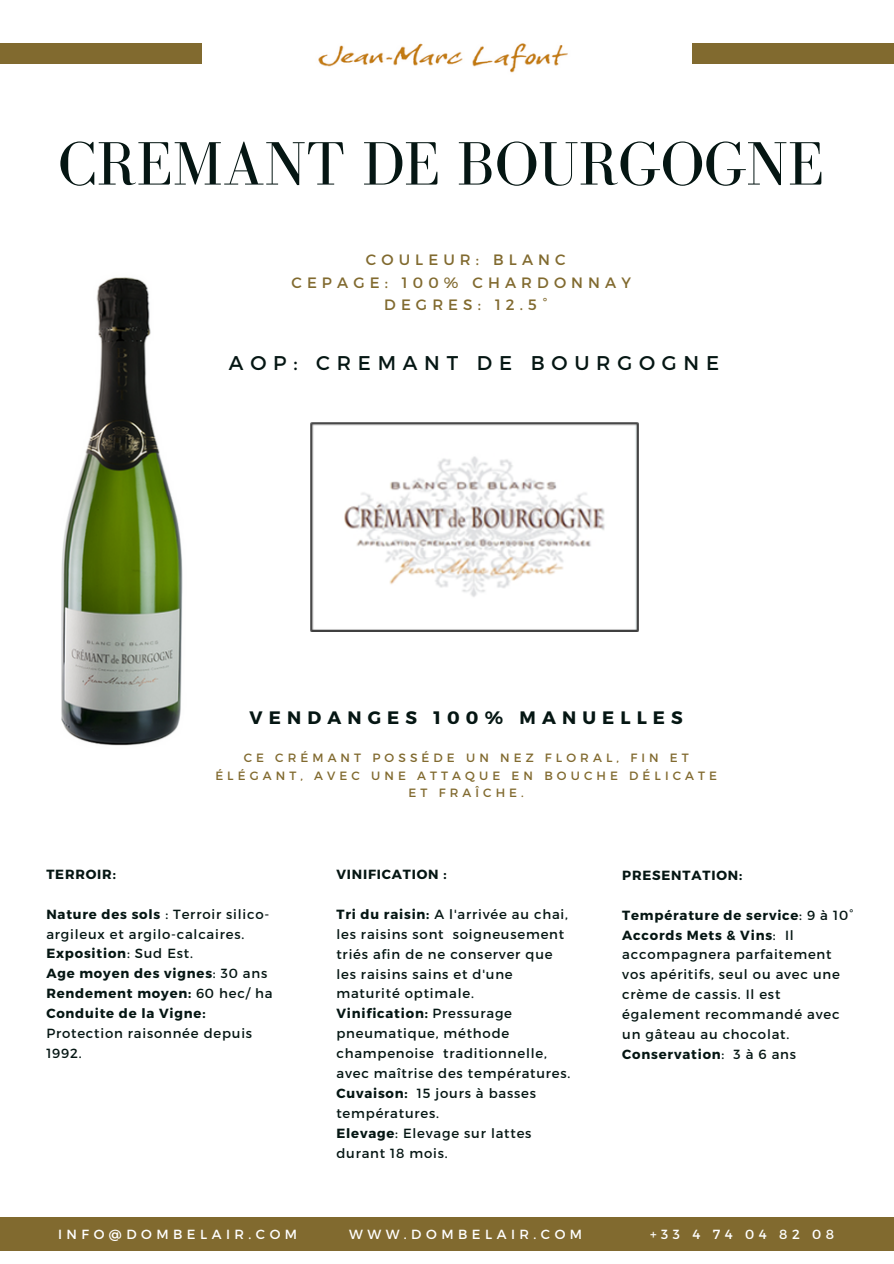
<style>
.page{position:relative;width:894px;height:1264px;background:#fff}
.page>*{position:absolute;margin:0;border:0;box-sizing:border-box;transform-origin:0 0}
.t1{font:63px "Bodoni FLF";color:#051613}
.t2{font:19.8px "Montserrat";letter-spacing:.34em;color:#051613}
.t3{font:700 18px "Montserrat";letter-spacing:.34em;color:#051613}
.t4{font:15px "Montserrat";letter-spacing:.34em;color:#816a2f}
.t5{font:13.2px/19.8px "Montserrat";letter-spacing:.06em;color:#051613}
.t6{font:700 13.2px "Montserrat";letter-spacing:.06em;color:#051613}
.t7{font:13.2px "Montserrat";letter-spacing:.34em;color:#fff}
.t8{font:12px/18px "Montserrat";letter-spacing:.34em;color:#816a2f;text-align:center}
.s1{font-weight:700}
.s2{font-weight:400}
</style>
<div class="page">
<div style="left:0;top:43px;width:201px;height:21px;background:#816a2f"></div>
<div style="left:692px;top:43px;width:201px;height:21px;background:#816a2f"></div>
<div style="left:0;top:1216px;width:893px;height:34px;background:#816a2f"></div>
<img style="left:318px;top:43px;width:250px;height:30px">
<img style="left:310px;top:422px;width:328px;height:210px">
<img style="left:61px;top:277px;width:122px;height:469px">
<p class="t1" style="left:58px;top:129px;width:767px">CREMANT DE BOURGOGNE</p>
<p class="t4" style="left:366px;top:250px;width:201px">COULEUR: BLANC</p>
<p class="t4" style="left:291px;top:272px;width:341px">CEPAGE: 100% CHARDONNAY</p>
<p class="t4" style="left:384px;top:295px;width:164px">DEGRES: 12.5°</p>
<p class="t2" style="left:229px;top:350px;width:491px">AOP: CREMANT DE BOURGOGNE</p>
<p class="t3" style="left:249px;top:705px;width:434px">VENDANGES 100% MANUELLES</p>
<p class="t8" style="left:215px;top:747px;width:503px">CE CRÉMANT POSSÉDE UN NEZ FLORAL, FIN ET<br>ÉLÉGANT, AVEC UNE ATTAQUE EN BOUCHE DÉLICATE<br>ET FRAÎCHE.</p>
<p class="t6" style="left:46px;top:865px;width:71px">TERROIR:</p>
<p class="t5" style="left:46px;top:903px;width:224px"><span class="s1">Nature des sols</span> : Terroir silico&shy;argileux et argilo-calcaires.</p>
<p class="t6" style="left:46px;top:945px;width:148px">Exposition<span class="s2">: Sud Est.</span></p>
<p class="t6" style="left:46px;top:965px;width:222px">Age moyen des vignes<span class="s2">: 30 ans</span></p>
<p class="t6" style="left:46px;top:984px;width:227px">Rendement moyen: <span class="s2">60 hec/ ha</span></p>
<p class="t6" style="left:46px;top:1004px;width:161px">Conduite de la Vigne:</p>
<p class="t5" style="left:46px;top:1022px;width:207px">Protection raisonnée depuis<br>1992.</p>
<p class="t6" style="left:336px;top:865px;width:112px">VINIFICATION :</p>
<p class="t5" style="left:336px;top:903px;width:233px"><span class="s1">Tri du raisin:</span> A l'arrivée au chai, les raisins sont soigneusement triés afin de ne conserver que les raisins sains et d'une maturité optimale.</p>
<p class="t5" style="left:336px;top:1003px;width:235px"><span class="s1">Vinification:</span> Pressurage pneumatique, méthode champenoise traditionnelle, avec maîtrise des températures.</p>
<p class="t5" style="left:336px;top:1082px;width:201px"><span class="s1">Cuvaison:</span> 15 jours à basses températures.</p>
<p class="t5" style="left:336px;top:1122px;width:196px"><span class="s1">Elevage</span>: Elevage sur lattes durant 18 mois.</p>
<p class="t6" style="left:622px;top:866px;width:121px">PRESENTATION:</p>
<p class="t6" style="left:622px;top:906px;width:233px">Température de service<span class="s2">: 9 à 10°</span></p>
<p class="t5" style="left:622px;top:924px;width:219px"><span class="s1">Accords Mets &amp; Vins</span>: Il accompagnera parfaitement vos apéritifs, seul ou avec une crème de cassis. Il est également recommandé avec un gâteau au chocolat.</p>
<p class="t6" style="left:622px;top:1045px;width:175px">Conservation<span class="s2">: 3 à 6 ans</span></p>
<p class="t7" style="left:58px;top:1226px;width:240px">INFO@DOMBELAIR.COM</p>
<p class="t7" style="left:349px;top:1226px;width:234px">WWW.DOMBELAIR.COM</p>
<p class="t7" style="left:650px;top:1226px;width:185px">+33 4 74 04 82 08</p>
</div>
